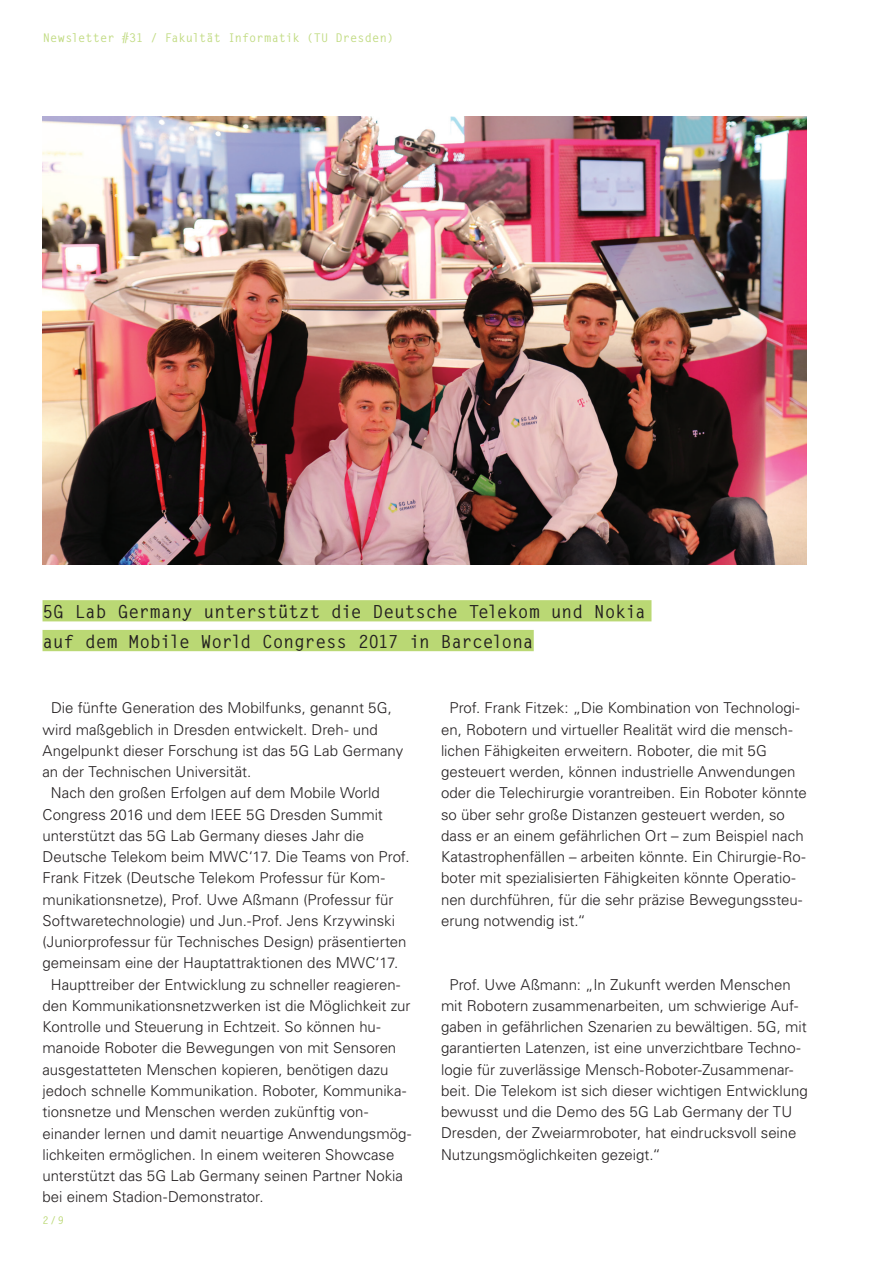
<style>
.page{position:relative;width:893px;height:1263px;background:#fff}
.page>*{position:absolute;margin:0;border:0;box-sizing:border-box;transform-origin:0 0}
.t1{font:700 18px/29.7px "Letter Gothic Std";letter-spacing:-.015em;color:#231f20}
.t2{font:300 15px/21.3px "Univers LT Std";color:#231f20}
.t3{font:700 12px "Letter Gothic Std";letter-spacing:.005em;color:#c1db82}
.t4{font:700 10.5px "Letter Gothic Std";color:#bad874}
</style>
<div class="page">
<div style="left:43px;top:600px;width:608px;height:21px;background:#bad874"></div>
<div style="left:43px;top:630px;width:491px;height:21px;background:#bad874"></div>
<img style="left:43px;top:117px;width:763px;height:447px">
<p class="t3" style="left:43px;top:31px;width:352px">Newsletter #31 / Fakultät Informatik (TU Dresden)</p>
<p class="t1" style="left:43px;top:597px;width:605px">5G Lab Germany unterstützt die Deutsche Telekom und Nokia auf dem Mobile World Congress 2017 in Barcelona</p>
<p class="t2" style="left:51px;top:697px;width:342px">Die fünfte Generation des Mobilfunks, genannt 5G,</p>
<p class="t2" style="left:43px;top:719px;width:337px">wird maßgeblich in Dresden entwickelt. Dreh- und</p>
<p class="t2" style="left:43px;top:740px;width:362px">Angelpunkt dieser Forschung ist das 5G Lab Germany</p>
<p class="t2" style="left:43px;top:761px;width:210px">an der Technischen Universität.</p>
<p class="t2" style="left:51px;top:782px;width:331px">Nach den großen Erfolgen auf dem Mobile World</p>
<p class="t2" style="left:43px;top:804px;width:342px">Congress 2016 und dem IEEE 5G Dresden Summit</p>
<p class="t2" style="left:43px;top:825px;width:323px">unterstützt das 5G Lab Germany dieses Jahr die</p>
<p class="t2" style="left:43px;top:846px;width:368px">Deutsche Telekom beim MWC‘17. Die Teams von Prof.</p>
<p class="t2" style="left:43px;top:867px;width:344px">Frank Fitzek (Deutsche Telekom Professur für Kom-</p>
<p class="t2" style="left:43px;top:889px;width:353px">munikationsnetze), Prof. Uwe Aßmann (Professur für</p>
<p class="t2" style="left:43px;top:910px;width:354px">Softwaretechnologie) und Jun.-Prof. Jens Krzywinski</p>
<p class="t2" style="left:43px;top:931px;width:366px">(Juniorprofessur für Technisches Design) präsentierten</p>
<p class="t2" style="left:43px;top:952px;width:357px">gemeinsam eine der Hauptattraktionen des MWC‘17.</p>
<p class="t2" style="left:51px;top:974px;width:351px">Haupttreiber der Entwicklung zu schneller reagieren-</p>
<p class="t2" style="left:43px;top:995px;width:369px">den Kommunikationsnetzwerken ist die Möglichkeit zur</p>
<p class="t2" style="left:43px;top:1016px;width:340px">Kontrolle und Steuerung in Echtzeit. So können hu-</p>
<p class="t2" style="left:43px;top:1037px;width:355px">manoide Roboter die Bewegungen von mit Sensoren</p>
<p class="t2" style="left:43px;top:1059px;width:347px">ausgestatteten Menschen kopieren, benötigen dazu</p>
<p class="t2" style="left:43px;top:1080px;width:365px">jedoch schnelle Kommunikation. Roboter, Kommunika-</p>
<p class="t2" style="left:43px;top:1101px;width:327px">tionsnetze und Menschen werden zukünftig von-</p>
<p class="t2" style="left:43px;top:1122px;width:370px">einander lernen und damit neuartige Anwendungsmög-</p>
<p class="t2" style="left:43px;top:1144px;width:353px">lichkeiten ermöglichen. In einem weiteren Showcase</p>
<p class="t2" style="left:43px;top:1165px;width:362px">unterstützt das 5G Lab Germany seinen Partner Nokia</p>
<p class="t2" style="left:43px;top:1186px;width:223px">bei einem Stadion-Demonstrator.</p>
<p class="t4" style="left:43px;top:1213px;width:23px">2/9</p>
<p class="t2" style="left:441px;top:697px;width:367px;text-indent:9px">Prof. Frank Fitzek: „Die Kombination von Technologi&shy;en, Robotern und virtueller Realität wird die mensch&shy;lichen Fähigkeiten erweitern. Roboter, die mit 5G gesteuert werden, können industrielle Anwendungen oder die Telechirurgie vorantreiben. Ein Roboter könnte so über sehr große Distanzen gesteuert werden, so dass er an einem gefährlichen Ort – zum Beispiel nach Katastrophenfällen – arbeiten könnte. Ein Chirurgie-Ro&shy;boter mit spezialisierten Fähigkeiten könnte Operatio&shy;nen durchführen, für die sehr präzise Bewegungssteu&shy;erung notwendig ist.“</p>
<p class="t2" style="left:441px;top:974px;width:368px;text-indent:9px">Prof. Uwe Aßmann: „In Zukunft werden Menschen mit Robotern zusammenarbeiten, um schwierige Auf&shy;gaben in gefährlichen Szenarien zu bewältigen. 5G, mit garantierten Latenzen, ist eine unverzichtbare Techno&shy;logie für zuverlässige Mensch-Roboter-Zusammenar&shy;beit. Die Telekom ist sich dieser wichtigen Entwicklung bewusst und die Demo des 5G Lab Germany der TU Dresden, der Zweiarmroboter, hat eindrucksvoll seine Nutzungsmöglichkeiten gezeigt.“</p>
</div>
